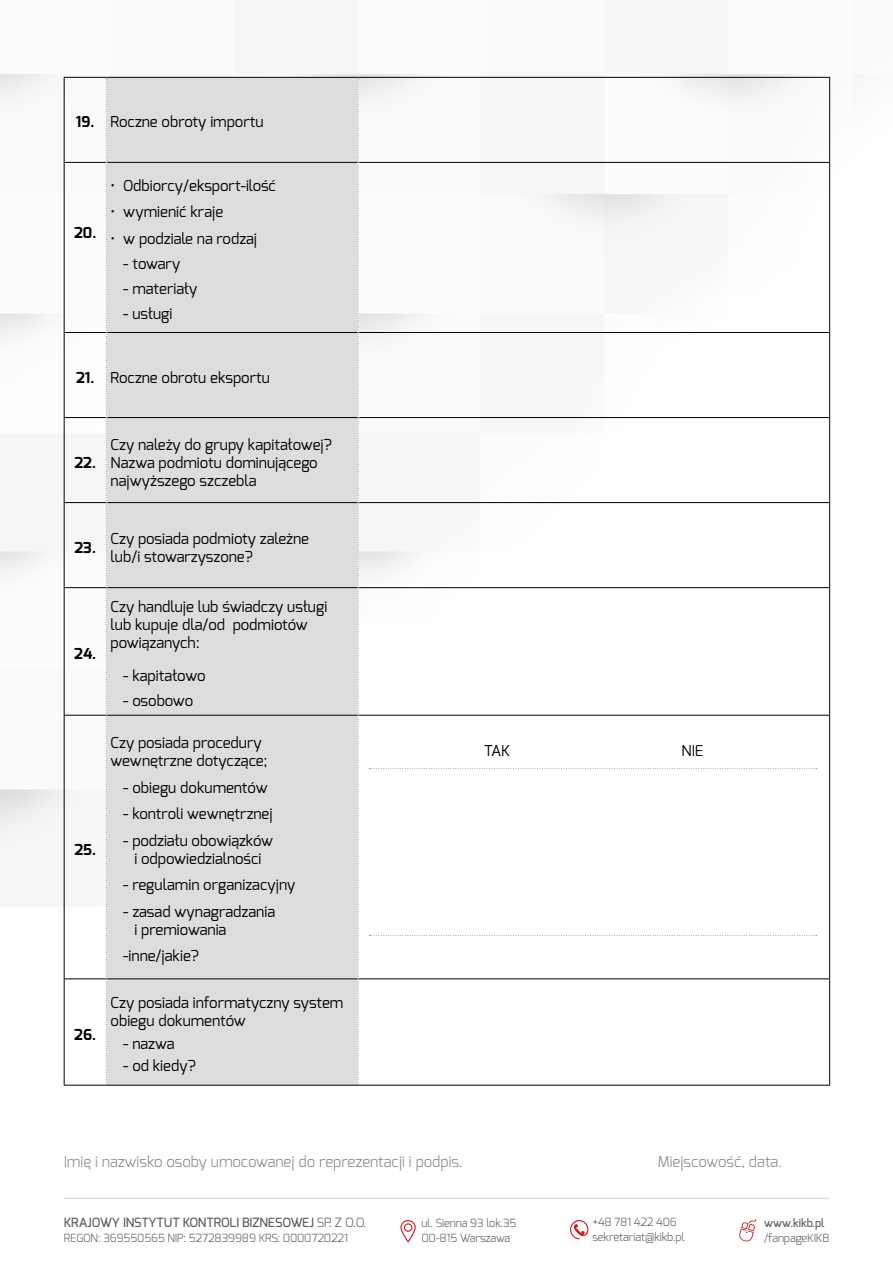
<style>
.page{position:relative;width:893px;height:1263px;background:#fff}
.page>*{position:absolute;margin:0;border:0;box-sizing:border-box;transform-origin:0 0}
.t1{font:15px/18px "Exo";color:#000}
.t2{font:300 15px "Exo";color:#808285}
.t3{font:700 15px "Exo";color:#000}
.t4{font:500 12.75px "Exo";letter-spacing:-.01em;color:#58595b}
.t5{font:300 11.25px/15px "Exo";letter-spacing:-.015em;color:#58595b}
.t6{font:500 11.25px "Exo";letter-spacing:-.015em;color:#58595b}
.s1{font-weight:700}
.s2{font-weight:300}
</style>
<div class="page">
<div style="left:107px;top:78px;width:251px;height:1007px;background:#dcddde"></div>
<hr style="left:64px;top:77px;width:42px;height:1px;background:#000">
<hr style="left:64px;top:78px;width:1px;height:84px;background:#000">
<hr style="left:106px;top:77px;width:252px;height:1px;background:#000">
<hr style="left:358px;top:77px;width:472px;height:1px;background:#000">
<hr style="left:829px;top:78px;width:1px;height:84px;background:#000">
<hr style="left:64px;top:162px;width:42px;height:1px;background:#000">
<hr style="left:64px;top:163px;width:1px;height:169px;background:#000">
<hr style="left:107px;top:162px;width:251px;height:1px;background:#000">
<hr style="left:358px;top:162px;width:472px;height:1px;background:#000">
<hr style="left:829px;top:163px;width:1px;height:169px;background:#000">
<hr style="left:64px;top:332px;width:42px;height:1px;background:#000">
<hr style="left:64px;top:333px;width:1px;height:84px;background:#000">
<hr style="left:107px;top:332px;width:251px;height:1px;background:#000">
<hr style="left:358px;top:332px;width:472px;height:1px;background:#000">
<hr style="left:829px;top:333px;width:1px;height:84px;background:#000">
<hr style="left:64px;top:417px;width:42px;height:1px;background:#000">
<hr style="left:64px;top:418px;width:1px;height:84px;background:#000">
<hr style="left:107px;top:417px;width:251px;height:1px;background:#000">
<hr style="left:358px;top:417px;width:472px;height:1px;background:#000">
<hr style="left:829px;top:418px;width:1px;height:84px;background:#000">
<hr style="left:64px;top:502px;width:42px;height:1px;background:#000">
<hr style="left:64px;top:503px;width:1px;height:84px;background:#000">
<hr style="left:107px;top:502px;width:251px;height:1px;background:#000">
<hr style="left:358px;top:502px;width:472px;height:1px;background:#000">
<hr style="left:829px;top:503px;width:1px;height:84px;background:#000">
<hr style="left:64px;top:587px;width:42px;height:1px;background:#000">
<hr style="left:64px;top:588px;width:1px;height:127px;background:#000">
<hr style="left:107px;top:587px;width:251px;height:1px;background:#000">
<hr style="left:358px;top:587px;width:472px;height:1px;background:#000">
<hr style="left:829px;top:588px;width:1px;height:127px;background:#000">
<hr style="left:64px;top:715px;width:42px;height:1px;background:#000">
<hr style="left:64px;top:716px;width:1px;height:262px;background:#000">
<hr style="left:107px;top:715px;width:251px;height:1px;background:#000">
<hr style="left:358px;top:715px;width:472px;height:1px;background:#000">
<hr style="left:829px;top:716px;width:1px;height:262px;background:#000">
<hr style="left:64px;top:978px;width:42px;height:1px;background:#000">
<hr style="left:64px;top:979px;width:1px;height:106px;background:#000">
<hr style="left:107px;top:978px;width:251px;height:1px;background:#000">
<hr style="left:358px;top:978px;width:472px;height:1px;background:#000">
<hr style="left:829px;top:979px;width:1px;height:106px;background:#000">
<hr style="left:64px;top:1085px;width:42px;height:1px;background:#000">
<hr style="left:106px;top:1085px;width:252px;height:1px;background:#000">
<hr style="left:358px;top:1085px;width:472px;height:1px;background:#000">
<svg style="left:106px;top:78px;width:1px;height:1007px"></svg>
<svg style="left:358px;top:78px;width:1px;height:1007px"></svg>
<hr style="left:64px;top:1198px;width:765px;height:1px;background:#dddede">
<svg style="left:400px;top:1220px;width:16px;height:22px"></svg>
<svg style="left:739px;top:1219px;width:17px;height:23px"></svg>
<svg style="left:570px;top:1220px;width:18px;height:19px"></svg>
<svg style="left:369px;top:768px;width:448px;height:1px"></svg>
<svg style="left:369px;top:935px;width:448px;height:1px"></svg>
<p class="t1" style="left:76px;top:113px;width:189px"><span class="s1">19.</span> Roczne obroty importu</p>
<p class="t3" style="left:74px;top:223px;width:24px">20.</p>
<p class="t1" style="left:111px;top:176px;width:167px">• Odbiorcy/eksport-ilość</p>
<p class="t1" style="left:111px;top:203px;width:114px">• wymienić kraje</p>
<p class="t1" style="left:111px;top:229px;width:148px">• w podziale na rodzaj</p>
<p class="t1" style="left:123px;top:254px;width:58px">- towary</p>
<p class="t1" style="left:123px;top:279px;width:76px">- materiały</p>
<p class="t1" style="left:123px;top:304px;width:51px">- usługi</p>
<p class="t1" style="left:76px;top:368px;width:195px"><span class="s1">21.</span> Roczne obrotu eksportu</p>
<p class="t3" style="left:74px;top:453px;width:23px">22.</p>
<p class="t1" style="left:111px;top:435px;width:223px">Czy należy do grupy kapitałowej?<br>Nazwa podmiotu dominującego najwyższego szczebla</p>
<p class="t3" style="left:74px;top:538px;width:23px">23.</p>
<p class="t1" style="left:111px;top:529px;width:200px">Czy posiada podmioty zależne lub/i stowarzyszone?</p>
<p class="t3" style="left:74px;top:644px;width:24px">24.</p>
<p class="t3" style="left:74px;top:839px;width:23px">25.</p>
<p class="t3" style="left:74px;top:1024px;width:23px">26.</p>
<p class="t1" style="left:111px;top:597px;width:218px">Czy handluje lub świadczy usługi lub kupuje dla/od podmiotów powiązanych:</p>
<p class="t1" style="left:123px;top:666px;width:84px">- kapitałowo</p>
<p class="t1" style="left:123px;top:691px;width:71px">- osobowo</p>
<p class="t1" style="left:111px;top:733px;width:159px">Czy posiada procedury wewnętrzne dotyczące;</p>
<p class="t1" style="left:123px;top:778px;width:146px">- obiegu dokumentów</p>
<p class="t1" style="left:123px;top:805px;width:151px">- kontroli wewnętrznej</p>
<p class="t1" style="left:123px;top:831px;width:151px;text-align:center">- podziału obowiązków i odpowiedzialności</p>
<p class="t1" style="left:123px;top:876px;width:174px">- regulamin organizacyjny</p>
<p class="t1" style="left:135px;top:902px;width:142px;text-indent:-11px">- zasad wynagradzania i premiowania</p>
<p class="t1" style="left:123px;top:947px;width:77px">-inne/jakie?</p>
<p class="t1" style="left:111px;top:994px;width:234px">Czy posiada informatyczny system obiegu dokumentów</p>
<p class="t1" style="left:123px;top:1034px;width:53px">- nazwa</p>
<p class="t1" style="left:123px;top:1056px;width:74px">- od kiedy?</p>
<p class="t1" style="left:484px;top:741px;width:27px">TAK</p>
<p class="t1" style="left:681px;top:741px;width:23px">NIE</p>
<p class="t2" style="left:64px;top:1152px;width:400px">Imię i nazwisko osoby umocowanej do reprezentacji i podpis.</p>
<p class="t2" style="left:658px;top:1152px;width:126px">Miejscowość, data.</p>
<p class="t4" style="left:64px;top:1214px;width:304px">KRAJOWY INSTYTUT KONTROLI BIZNESOWEJ <span class="s2">Sp. z o.o.</span></p>
<p class="t5" style="left:64px;top:1230px;width:286px">REGON: 369550565 NIP: 5272839989 KRS: 0000720221</p>
<p class="t5" style="left:421px;top:1215px;width:97px">ul. Sienna 93 lok.35<br>00-815 Warszawa</p>
<p class="t5" style="left:592px;top:1215px;width:94px">+48 781 422 406 sekretariat@kikb.pl</p>
<p class="t6" style="left:764px;top:1215px;width:62px">WWW.KIKB.PL</p>
<p class="t5" style="left:764px;top:1230px;width:67px">/fanpageKIKB</p>
</div>
